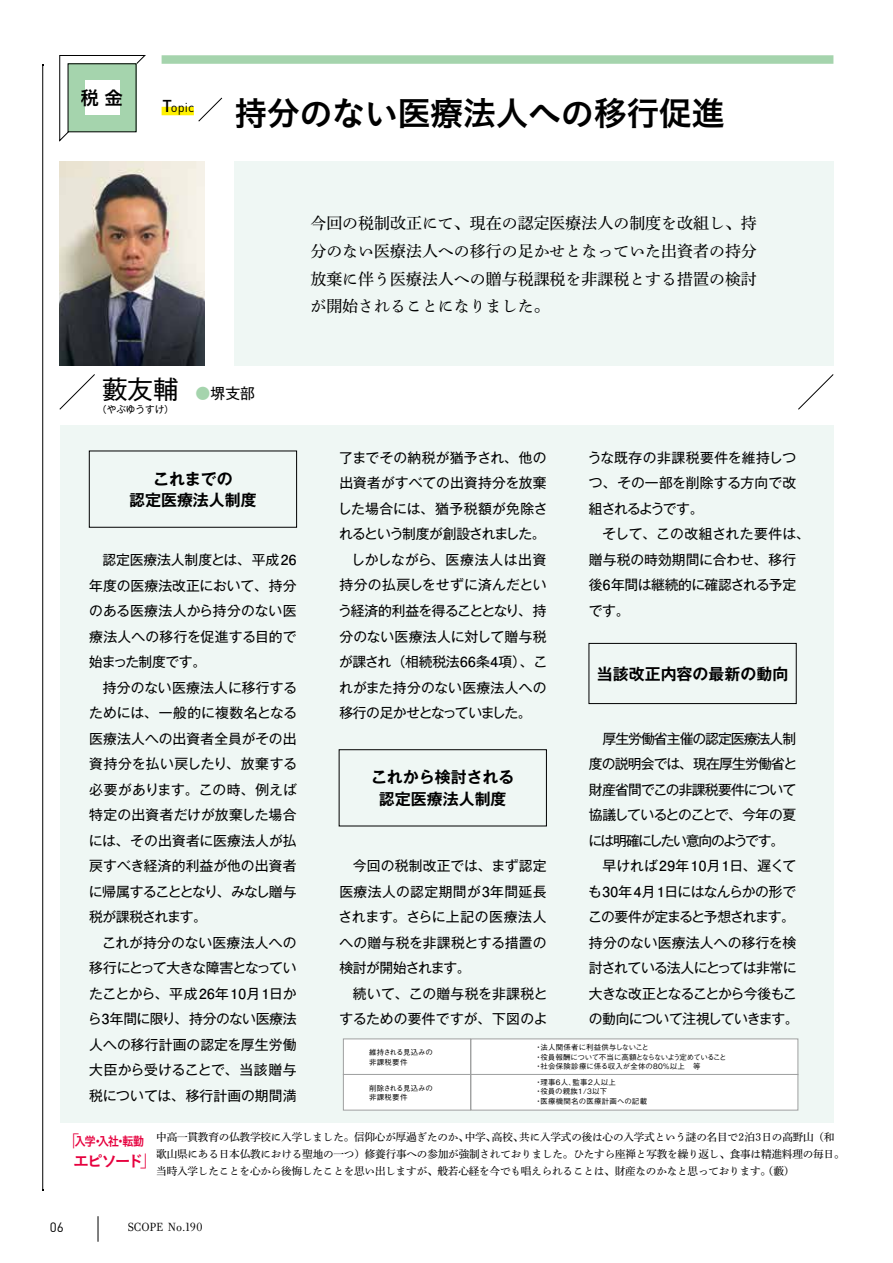
<style>
.page{position:relative;width:893px;height:1263px;background:#fff}
.page>*{position:absolute;margin:0;border:0;box-sizing:border-box;transform-origin:0 0}
.t1{font:34.05px "Koburina Go Std W6";letter-spacing:-.04em;color:#000}
.t2{font:19.2px "Koburina Go Std W6";color:#000}
.t3{font:15.9px/27.6px "Shuei Min Pro M";color:#000;text-align:justify}
.t4{font:700 15.9px/21.3px "Gothic MB101 Pro De";color:#000;text-align:center}
.t5{font:15.9px "Koburina Go Std W6";letter-spacing:-.15em;color:#e6003e}
.t6{font:14.85px "Gothic MB101 Pro";color:#000}
.t7{font:13.8px/25.5px "Gothic MB101 Pro";letter-spacing:-.015em;color:#000}
.t8{font:13.8px/25.5px "Gothic MB101 Pro";letter-spacing:-.06em;color:#000}
.t9{font:13.8px/25.5px "Gothic MB101 Pro";letter-spacing:.015em;color:#000}
.t10{font:13.35px "DINOT";color:#000}
.t11{font:12.75px "Filosofia Regular Lining";letter-spacing:-.005em;color:#000}
.t12{font:12.75px "Koburina Go Std W6";color:#e6003e;scale:.9 1}
.t13{font:12.75px "DINOT";color:#000}
.t14{font:10.65px/17px "Shuei Min Pro M";letter-spacing:-.02em;color:#000}
.t15{font:9.6px "Gothic MB101 Pro";color:#000}
.t16{font:500 7.5px/9.6px "Gothic BBB Pro";letter-spacing:-.01em;color:#000}
.t17{font:500 7.5px/9.6px "Gothic BBB Pro";letter-spacing:.04em;color:#000}
.t18{font:500 7.5px/9.6px "Gothic BBB Pro";letter-spacing:.01em;color:#000}
.s1{font-weight:500;font-size:16.95px}
.s2{font-size:25.5px}
.s3{color:#a5d4ad}
.s4{font-family:"Futo Go B101 Pro";font-weight:700}
.s5{font-family:"Gothic MB101 Pro";font-weight:300;font-size:15.9px}
.s6{font-family:"Gothic MB101 Pro";font-weight:300}
</style>
<div class="page">
<div style="left:234px;top:162px;width:599px;height:204px;background:#eff7f4"></div>
<div style="left:60px;top:425px;width:773px;height:698px;background:#eff7f4"></div>
<hr style="left:42px;top:65px;width:1px;height:1125px;background:#000">
<div style="left:162px;top:107px;width:32px;height:8px;background:#fff100"></div>
<svg style="left:59px;top:55px;width:87px;height:87px"></svg>
<svg style="left:198px;top:97px;width:24px;height:25px"></svg>
<svg style="left:798px;top:374px;width:36px;height:36px"></svg>
<svg style="left:59px;top:374px;width:36px;height:36px"></svg>
<div style="left:68px;top:64px;width:68px;height:68px;background:#a5d4ad"></div>
<svg style="left:98px;top:1216px;width:1px;height:26px"></svg>
<div style="left:85px;top:81px;width:34px;height:34px;background:#fff"></div>
<img style="left:60px;top:162px;width:144px;height:204px">
<div style="left:162px;top:55px;width:671px;height:9px;background:#a5d4ad"></div>
<div style="left:343px;top:1039px;width:128px;height:36px;background:#fff;border:1px solid #9fa0a0"></div>
<div style="left:471px;top:1039px;width:327px;height:36px;background:#fff;border:1px solid #9fa0a0"></div>
<div style="left:343px;top:1074px;width:128px;height:36px;background:#fff;border:1px solid #9fa0a0"></div>
<div style="left:471px;top:1074px;width:327px;height:36px;background:#fff;border:1px solid #9fa0a0"></div>
<div style="left:339px;top:749px;width:208px;height:77px;border:1px solid #000"></div>
<div style="left:589px;top:643px;width:207px;height:61px;border:1px solid #000"></div>
<h2 class="t2" style="left:81px;top:83px;width:44px">税金</h2>
<p class="t13" style="left:162px;top:100px;width:34px"><span class="s1">T</span>opic</p>
<h1 class="t1" style="left:234px;top:87px;width:493px">持分のない医療法人への移行促進</h1>
<p class="t3" style="left:310px;top:209px;width:448px">今回の税制改正にて、現在の認定医療法人の制度を改組し、持分のない医療法人への移行の足かせとなっていた出資者の持分放棄に伴う医療法人への贈与税課税を非課税とする措置の検討が開始されることになりました。</p>
<p class="t6" style="left:102px;top:381px;width:169px"><span class="s2">藪友輔</span> <span class="s3">●</span>堺支部　</p>
<p class="t15" style="left:97px;top:402px;width:78px">（やぶゆうすけ）</p>
<p class="t4" style="left:129px;top:466px;width:129px">これまでの<br>認定医療法人制度</p>
<p class="t7" style="left:88px;top:545px;width:211px">　認定医療法人制度とは、平成<span class="s4">26</span>年度の医療法改正において、持分のある医療法人から持分のない医療法人への移行を促進する目的で始まった制度です。<br>　持分のない医療法人に移行するためには、一般的に複数名となる医療法人への出資者全員がその出資持分を払い戻したり、放棄する必要があります。この時、例えば特定の出資者だけが放棄した場合には、その出資者に医療法人が払戻すべき経済的利益が他の出資者に帰属することとなり、みなし贈与税が課税されます。<br>　これが持分のない医療法人への移行にとって大きな障害となっていたことから、平成<span class="s4">26</span>年<span class="s4">10</span>月<span class="s4">1</span>日から<span class="s4">3</span>年間に限り、持分のない医療法人への移行計画の認定を厚生労働大臣から受けることで、当該贈与税については、移行計画の期間満</p>
<p class="t7" style="left:338px;top:443px;width:211px">了までその納税が猶予され、他の出資者がすべての出資持分を放棄した場合には、猶予税額が免除されるという制度が創設されました。　しかしながら、医療法人は出資持分の払戻しをせずに済んだという経済的利益を得ることとなり、持分のない医療法人に対して贈与税が課され（相続税法<span class="s4">66</span>条<span class="s4">4</span>項）、これがまた持分のない医療法人への移行の足かせとなっていました。</p>
<p class="t4" style="left:371px;top:765px;width:145px">これから検討される認定医療法人制度</p>
<p class="t9" style="left:339px;top:851px;width:210px">　今回の税制改正では、まず認定医療法人の認定期間が<span class="s4">3</span>年間延長されます。さらに上記の医療法人への贈与税を非課税とする措置の検討が開始されます。<br>　続いて、この贈与税を非課税とするための要件ですが、下図のよ</p>
<p class="t7" style="left:588px;top:443px;width:223px">うな既存の非課税要件を維持しつつ、その一部を削除する方向で改組されるようです。<br>　そして、この改組された要件は、贈与税の時効期間に合わせ、移行後<span class="s4">6</span>年間は継続的に確認される予定です。</p>
<p class="t4" style="left:597px;top:661px;width:193px">当該改正内容の最新の動向</p>
<p class="t8" style="left:588px;top:724px;width:212px">　厚生労働省主催の認定医療法人制度の説明会では、現在厚生労働省と財産省間でこの非課税要件について協議しているとのことで、今年の夏には明確にしたい意向のようです。　早ければ<span class="s4">29</span>年<span class="s4">10</span>月<span class="s4">1</span>日、遅くても<span class="s4">30</span>年<span class="s4">4</span>月<span class="s4">1</span>日にはなんらかの形でこの要件が定まると予想されます。持分のない医療法人への移行を検討されている法人にとっては非常に大きな改正となることから今後もこの動向について注視していきます。</p>
<p class="t18" style="left:369px;top:1047px;width:65px">維持される見込みの非課税要件</p>
<p class="t16" style="left:535px;top:1041px;width:193px">・法人関係者に利益供与しないこと<br>・役員報酬について不当に高額とならないよう定めていること・社会保険診療に係る収入が全体の80％以上　等</p>
<p class="t18" style="left:369px;top:1082px;width:65px">削除される見込みの非課税要件</p>
<p class="t17" style="left:535px;top:1076px;width:114px">・理事6人、監事2人以上<br>・役員の親族1/3以下<br>・医療機関名の医療計画への記載</p>
<p class="t12" style="left:72px;top:1131px;width:82px"><span class="s5">｢</span>入学・入社・転勤</p>
<p class="t5" style="left:73px;top:1149px;width:76px">エピソード<span class="s6">｣</span></p>
<p class="t14" style="left:156px;top:1127px;width:690px">中高一貫教育の仏教学校に入学しました。信仰心が厚過ぎたのか、中学、高校、共に入学式の後は心の入学式という謎の名目で2泊3日の高野山（和歌山県にある日本仏教における聖地の一つ）修養行事への参加が強制されておりました。ひたすら座禅と写教を繰り返し、食事は精進料理の毎日。当時入学したことを心から後悔したことを思い出しますが、般若心経を今でも唱えられることは、財産なのかなと思っております。（藪）</p>
<p class="t10" style="left:49px;top:1218px;width:16px">06</p>
<p class="t11" style="left:128px;top:1220px;width:77px">SCOPE No.190</p>
</div>
